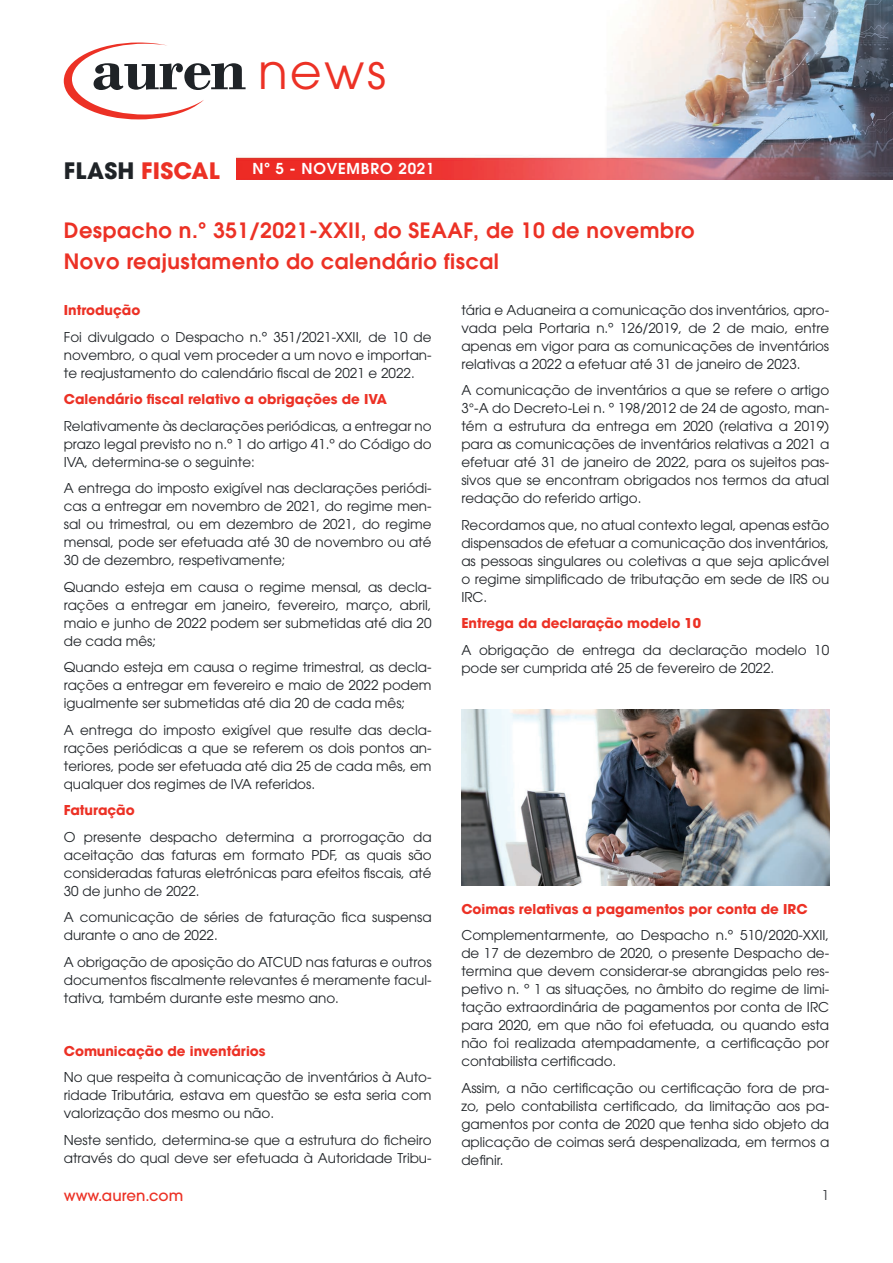
<style>
.page{position:relative;width:893px;height:1263px;background:#fff}
.page>*{position:absolute;margin:0;border:0;box-sizing:border-box;transform-origin:0 0}
.t1{font:48.6px "ITC Avant Garde Pro";color:#ec3125}
.t2{font:700 22.5px "ITC Avant Garde Pro";letter-spacing:.01em;color:#ec3125}
.t3{font:600 21px/31.2px "ITC Avant Garde Pro";letter-spacing:.025em;color:#ec3125}
.t4{font:600 15px "ITC Avant Garde Pro";letter-spacing:.05em;color:#fff}
.t5{font:500 15px "ITC Avant Garde Pro";color:#ec3125}
.t6{font:13.5px/18px "ITC Avant Garde Pro";color:#1f2327;text-align:justify}
.t7{font:700 13.5px "ITC Avant Garde Pro";color:#ec3125}
.t8{font:13.5px "ITC Avant Garde Pro";color:#37393d}
.s1{color:#1f2327}
</style>
<div class="page">
<img style="left:128px;top:0;width:765px;height:180px">
<svg style="left:64px;top:43px;width:182px;height:76px"></svg>
<div style="left:52px;top:151px;width:184px;height:38px;background:#fff"></div>
<img style="left:461px;top:709px;width:368px;height:176px">
<h2 class="t2" style="left:64px;top:155px;width:158px"><span class="s1">FLASH</span> FISCAL</h2>
<h1 class="t1" style="left:258px;top:41px;width:129px">news</h1>
<p class="t4" style="left:253px;top:159px;width:183px">Nº 5 - NOVEMBRO 2021</p>
<h3 class="t3" style="left:64px;top:214px;width:632px">Despacho n.º 351/2021-XXII, do SEAAF, de 10 de novembro<br>Novo reajustamento do calendário fiscal</h3>
<p class="t7" style="left:64px;top:301px;width:78px">Introdução</p>
<p class="t6" style="left:64px;top:327px;width:369px">Foi divulgado o Despacho n.º 351/2021-XXII, de 10 de novembro, o qual vem proceder a um novo e importan&shy;te reajustamento do calendário fiscal de 2021 e 2022.</p>
<p class="t7" style="left:64px;top:390px;width:325px">Calendário fiscal relativo a obrigações de IVA</p>
<p class="t6" style="left:64px;top:416px;width:369px">Relativamente às declarações periódicas, a entregar no prazo legal previsto no n.º 1 do artigo 41.º do Código do IVA, determina-se o seguinte:</p>
<p class="t6" style="left:64px;top:479px;width:369px">A entrega do imposto exigível nas declarações periódi&shy;cas a entregar em novembro de 2021, do regime men&shy;sal ou trimestral, ou em dezembro de 2021, do regime mensal, pode ser efetuada até 30 de novembro ou até 30 de dezembro, respetivamente;</p>
<p class="t6" style="left:64px;top:577px;width:369px">Quando esteja em causa o regime mensal, as decla&shy;rações a entregar em janeiro, fevereiro, março, abril, maio e junho de 2022 podem ser submetidas até dia 20 de cada mês;</p>
<p class="t6" style="left:64px;top:658px;width:369px">Quando esteja em causa o regime trimestral, as decla&shy;rações a entregar em fevereiro e maio de 2022 podem igualmente ser submetidas até dia 20 de cada mês;</p>
<p class="t6" style="left:64px;top:720px;width:369px">A entrega do imposto exigível que resulte das decla&shy;rações periódicas a que se referem os dois pontos an&shy;teriores, pode ser efetuada até dia 25 de cada mês, em qualquer dos regimes de IVA referidos.</p>
<p class="t7" style="left:64px;top:801px;width:73px">Faturação</p>
<p class="t6" style="left:64px;top:827px;width:369px">O presente despacho determina a prorrogação da aceitação das faturas em formato PDF, as quais são consideradas faturas eletrónicas para efeitos fiscais, até 30 de junho de 2022.</p>
<p class="t6" style="left:64px;top:908px;width:369px">A comunicação de séries de faturação fica suspensa durante o ano de 2022.</p>
<p class="t6" style="left:64px;top:952px;width:369px">A obrigação de aposição do ATCUD nas faturas e outros documentos fiscalmente relevantes é meramente facul&shy;tativa, também durante este mesmo ano.</p>
<p class="t7" style="left:64px;top:1041px;width:203px">Comunicação de inventários</p>
<p class="t6" style="left:64px;top:1068px;width:369px">No que respeita à comunicação de inventários à Auto&shy;ridade Tributária, estava em questão se esta seria com valorização dos mesmo ou não.</p>
<p class="t6" style="left:64px;top:1130px;width:369px">Neste sentido, determina-se que a estrutura do ficheiro através do qual deve ser efetuada à Autoridade Tribu-</p>
<p class="t6" style="left:461px;top:301px;width:369px">tária e Aduaneira a comunicação dos inventários, apro&shy;vada pela Portaria n.º 126/2019, de 2 de maio, entre apenas em vigor para as comunicações de inventários relativas a 2022 a efetuar até 31 de janeiro de 2023.</p>
<p class="t6" style="left:461px;top:381px;width:369px">A comunicação de inventários a que se refere o artigo 3°-A do Decreto-Lei n. º 198/2012 de 24 de agosto, man&shy;tém a estrutura da entrega em 2020 (relativa a 2019) para as comunicações de inventários relativas a 2021 a efetuar até 31 de janeiro de 2022, para os sujeitos pas&shy;sivos que se encontram obrigados nos termos da atual redação do referido artigo.</p>
<p class="t6" style="left:461px;top:516px;width:369px">Recordamos que, no atual contexto legal, apenas estão dispensados de efetuar a comunicação dos inventários, as pessoas singulares ou coletivas a que seja aplicável o regime simplificado de tributação em sede de IRS ou IRC.</p>
<p class="t7" style="left:461px;top:614px;width:241px">Entrega da declaração modelo 10</p>
<p class="t6" style="left:461px;top:641px;width:369px">A obrigação de entrega da declaração modelo 10 pode ser cumprida até 25 de fevereiro de 2022.</p>
<p class="t7" style="left:461px;top:900px;width:348px">Coimas relativas a pagamentos por conta de IRC</p>
<p class="t6" style="left:461px;top:926px;width:369px">Complementarmente, ao Despacho n.º 510/2020-XXII, de 17 de dezembro de 2020, o presente Despacho de&shy;termina que devem considerar-se abrangidas pelo res&shy;petivo n. º 1 as situações, no âmbito do regime de limi&shy;tação extraordinária de pagamentos por conta de IRC para 2020, em que não foi efetuada, ou quando esta não foi realizada atempadamente, a certificação por contabilista certificado.</p>
<p class="t6" style="left:461px;top:1078px;width:369px">Assim, a não certificação ou certificação fora de pra&shy;zo, pelo contabilista certificado, da limitação aos pa&shy;gamentos por conta de 2020 que tenha sido objeto da aplicação de coimas será despenalizada, em termos a definir.</p>
<p class="t5" style="left:64px;top:1185px;width:121px">www.auren.com</p>
<p class="t8" style="left:822px;top:1186px;width:9px">1</p>
</div>
